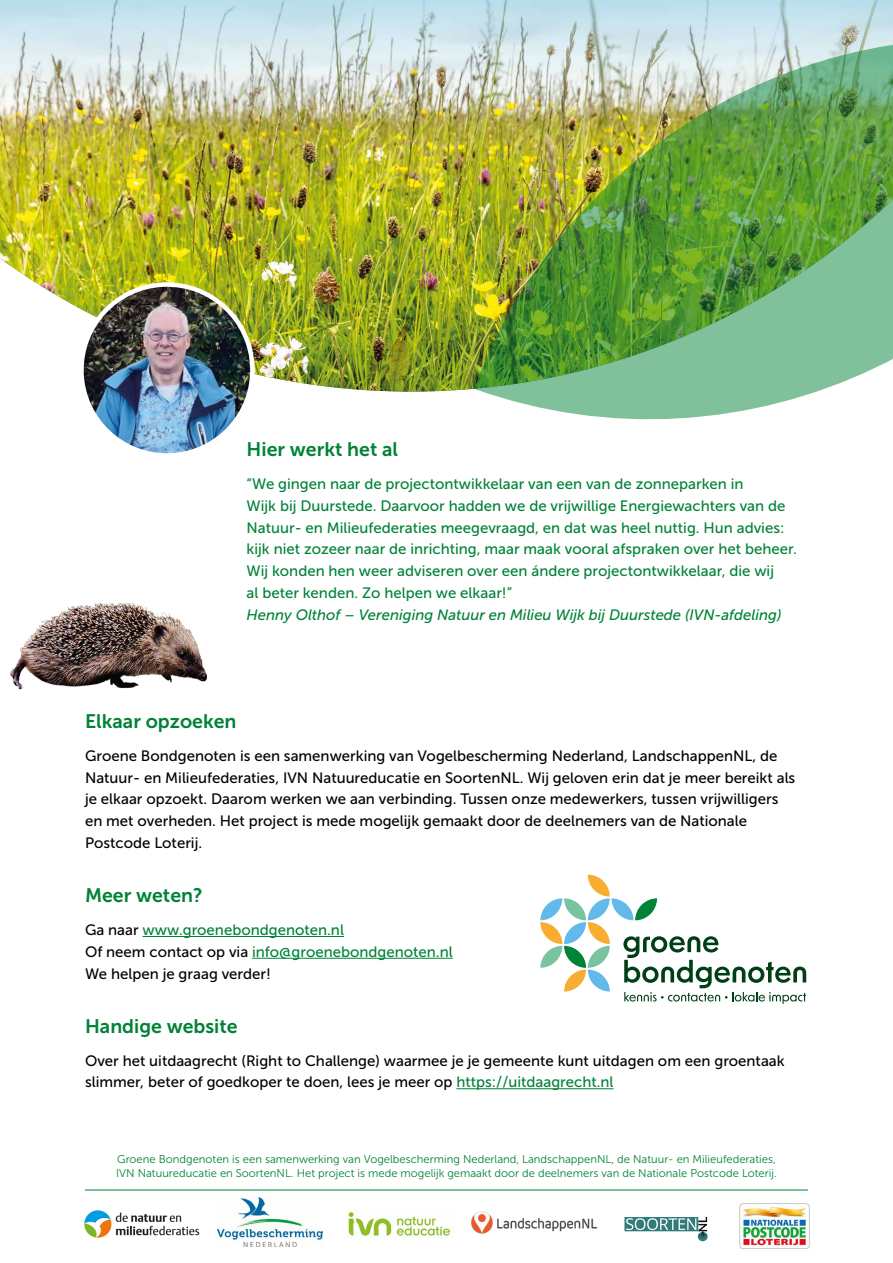
<style>
.page{position:relative;width:893px;height:1263px;background:#fff}
.page>*{position:absolute;margin:0;border:0;box-sizing:border-box;transform-origin:0 0}
.t1{font:19.5px "Museo Sans 700";color:#008237}
.t2{font:15px/21.8px "Museo Sans 500";color:#000}
.t3{font:15px/21.8px "Museo Sans 500";color:#008237}
.t4{font:italic 15px "Museo Sans 500";color:#008237}
.t5{font:11.25px/13.5px "Museo Sans 300";color:#008237}
.s1{color:#000}
.s2{color:#008237}
</style>
<div class="page">
<hr style="left:85px;top:1189px;width:723px;height:1px;background:#008237">
<img style="left:0;top:0;width:474px;height:392px">
<img style="left:474px;top:0;width:419px;height:420px">
<img style="left:79px;top:282px;width:176px;height:172px">
<hr style="left:143px;top:936px;width:201px;height:1px;background:#008237">
<hr style="left:252px;top:958px;width:201px;height:1px;background:#008237">
<hr style="left:456px;top:1088px;width:158px;height:1px;background:#008237">
<svg style="left:540px;top:874px;width:266px;height:130px"></svg>
<img style="left:10px;top:603px;width:196px;height:87px">
<img style="left:739px;top:1203px;width:71px;height:46px">
<img style="left:84px;top:1210px;width:116px;height:28px">
<svg style="left:698px;top:1232px;width:10px;height:9px"></svg>
<svg style="left:624px;top:1217px;width:83px;height:22px"></svg>
<img style="left:345px;top:1211px;width:106px;height:26px">
<img style="left:218px;top:1197px;width:105px;height:49px">
<img style="left:471px;top:1211px;width:127px;height:23px">
<h1 class="t1" style="left:247px;top:439px;width:153px">Hier werkt het al</h1>
<p class="t3" style="left:247px;top:473px;width:552px">“We gingen naar de projectontwikkelaar van een van de zonneparken in<br>Wijk bij Duurstede. Daarvoor hadden we de vrijwillige Energiewachters van de Natuur- en Milieufederaties meegevraagd, en dat was heel nuttig. Hun advies: kijk niet zozeer naar de inrichting, maar maak vooral afspraken over het beheer.<br>Wij konden hen weer adviseren over een ándere projectontwikkelaar, die wij<br>al beter kenden. Zo helpen we elkaar!”</p>
<p class="t4" style="left:247px;top:606px;width:536px">Henny Olthof – Vereniging Natuur en Milieu Wijk bij Duurstede (IVN-afdeling)</p>
<h1 class="t1" style="left:85px;top:711px;width:153px">Elkaar opzoeken</h1>
<p class="t2" style="left:85px;top:745px;width:712px">Groene Bondgenoten is een samenwerking van Vogelbescherming Nederland, LandschappenNL, de Natuur- en Milieufederaties, IVN Natuureducatie en SoortenNL. Wij geloven erin dat je meer bereikt als je elkaar opzoekt. Daarom werken we aan verbinding. Tussen onze medewerkers, tussen vrijwilligers en met overheden. Het project is mede mogelijk gemaakt door de deelnemers van de Nationale Postcode Loterij.</p>
<h1 class="t1" style="left:85px;top:885px;width:119px">Meer weten?</h1>
<p class="t3" style="left:85px;top:919px;width:369px"><span class="s1">Ga naar</span> www.groenebondgenoten.nl<br><span class="s1">Of neem contact op via</span> info@groenebondgenoten.nl<br><span class="s1">We helpen je graag verder!</span></p>
<h1 class="t1" style="left:85px;top:1015px;width:154px">Handige website</h1>
<p class="t2" style="left:85px;top:1049px;width:701px">Over het uitdaagrecht (Right to Challenge) waarmee je je gemeente kunt uitdagen om een groentaak slimmer, beter of goedkoper te doen, lees je meer op <span class="s2">https://uitdaagrecht.nl</span></p>
<p class="t5" style="left:116px;top:1153px;width:662px">Groene Bondgenoten is een samenwerking van Vogelbescherming Nederland, LandschappenNL, de Natuur- en Milieufederaties,<br>IVN Natuureducatie en SoortenNL. Het project is mede mogelijk gemaakt door de deelnemers van de Nationale Postcode Loterij.</p>
</div>
